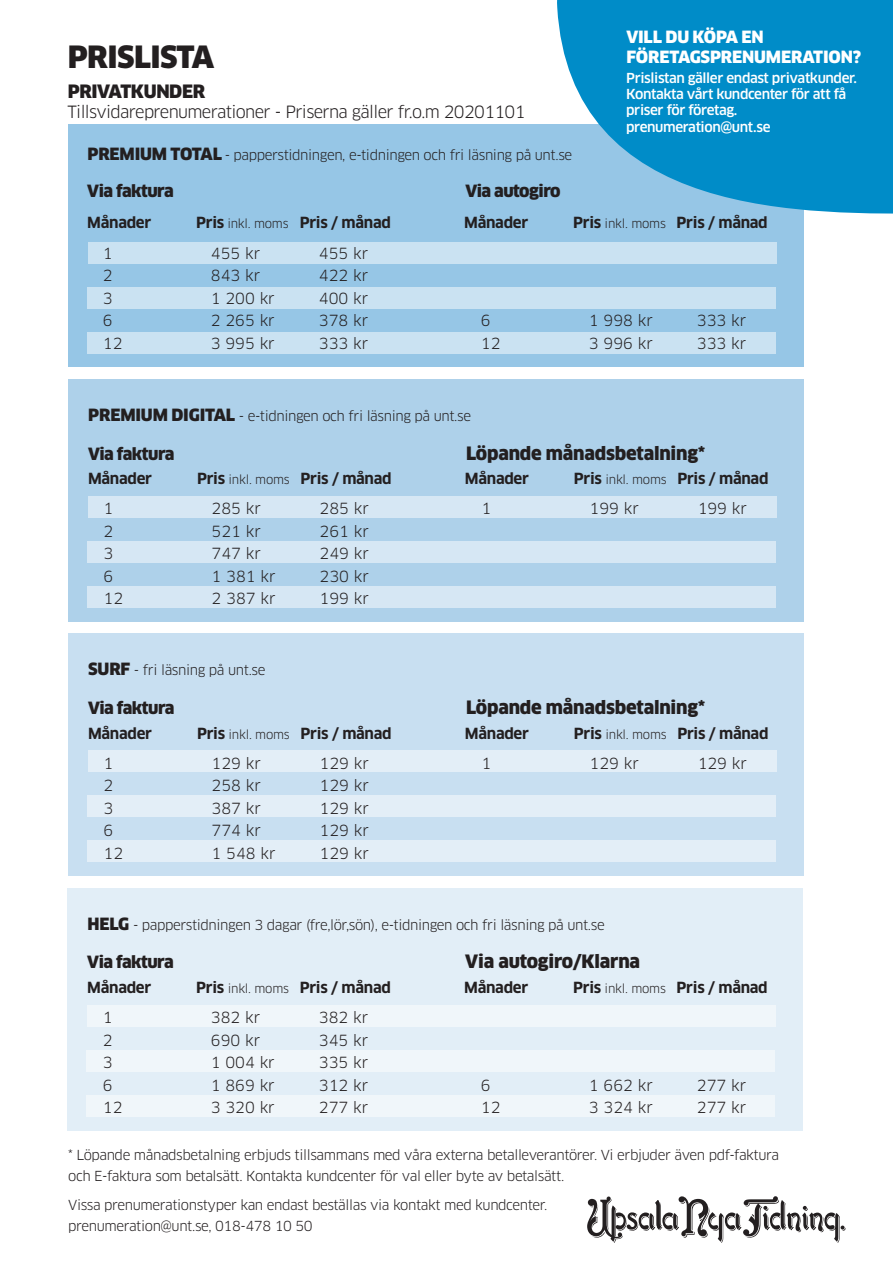
<style>
.page{position:relative;width:893px;height:1263px;background:#fff}
.page>*{position:absolute;margin:0;border:0;box-sizing:border-box;transform-origin:0 0}
.t1{font:30px "NTM Clan OT Black";letter-spacing:-.02em;color:#231f20}
.t2{font:18px "NTM Clan OT Black";letter-spacing:-.01em;color:#231f20}
.t3{font:16.5px "NTM Clan OT";letter-spacing:-.04em;color:#231f20}
.t4{font:16.5px "NTM Clan OT Black";letter-spacing:-.03em;color:#231f20}
.t5{font:16.5px/19.8px "NTM Clan OT Black";letter-spacing:-.01em;color:#fff}
.t6{font:15px "NTM Clan OT";color:#231f20}
.t7{font:15px "NTM Clan OT Bold";letter-spacing:-.02em;color:#231f20}
.t8{font:13.5px/21px "NTM Clan OT";letter-spacing:-.03em;color:#231f20}
.t9{font:13.5px/16.2px "NTM Clan OT Medium";letter-spacing:-.03em;color:#fff}
.s1{font-family:"NTM Clan OT Black";font-size:16.5px}
.s2{font-family:"NTM Clan OT";font-size:12px}
</style>
<div class="page">
<div style="left:68px;top:125px;width:736px;height:242px;background:#96c6e6"></div>
<div style="left:88px;top:242px;width:689px;height:22px;background:#cae2f2"></div>
<div style="left:87px;top:287px;width:689px;height:22px;background:#cae2f2"></div>
<div style="left:87px;top:333px;width:689px;height:21px;background:#cae2f2"></div>
<div style="left:68px;top:379px;width:736px;height:242px;background:#aed1ea"></div>
<div style="left:88px;top:496px;width:689px;height:21px;background:#d6e7f4"></div>
<div style="left:87px;top:541px;width:689px;height:21px;background:#d6e7f4"></div>
<div style="left:87px;top:586px;width:689px;height:21px;background:#d6e7f4"></div>
<div style="left:68px;top:633px;width:736px;height:243px;background:#c8dff1"></div>
<div style="left:88px;top:750px;width:689px;height:22px;background:#e3eef7"></div>
<div style="left:87px;top:795px;width:689px;height:22px;background:#e3eef7"></div>
<div style="left:87px;top:841px;width:689px;height:21px;background:#e3eef7"></div>
<div style="left:67px;top:888px;width:736px;height:242px;background:#e2eef7"></div>
<div style="left:87px;top:1005px;width:689px;height:21px;background:#f0f6fa"></div>
<div style="left:87px;top:1050px;width:688px;height:21px;background:#f0f6fa"></div>
<div style="left:87px;top:1095px;width:688px;height:21px;background:#f0f6fa"></div>
<svg style="left:587px;top:1196px;width:258px;height:47px"></svg>
<svg style="left:551px;top:0;width:342px;height:214px;fill:#008cc8"></svg>
<h1 class="t1" style="left:68px;top:39px;width:148px">PRISLISTA</h1>
<h2 class="t2" style="left:68px;top:81px;width:139px">PRIVATKUNDER</h2>
<p class="t3" style="left:67px;top:102px;width:460px">Tillsvidareprenumerationer - Priserna gäller fr.o.m 20201101</p>
<p class="t5" style="left:626px;top:27px;width:236px">VILL DU KÖPA EN<br>FÖRETAGSPRENUMERATION?</p>
<p class="t9" style="left:626px;top:70px;width:232px">Prislistan gäller endast privatkunder.<br>Kontakta vårt kundcenter för att få priser för företag. prenumeration@unt.se</p>
<p class="t8" style="left:87px;top:145px;width:486px"><span class="s1">PREMIUM TOTAL</span> - papperstidningen, e-tidningen och fri läsning på unt.se</p>
<p class="t4" style="left:87px;top:181px;width:88px">Via faktura</p>
<p class="t4" style="left:465px;top:181px;width:97px">Via autogiro</p>
<p class="t7" style="left:87px;top:214px;width:66px">Månader</p>
<p class="t7" style="left:196px;top:214px;width:196px">Pris <span class="s2">inkl. moms</span> Pris / månad</p>
<p class="t7" style="left:464px;top:214px;width:66px">Månader</p>
<p class="t7" style="left:573px;top:214px;width:196px">Pris <span class="s2">inkl. moms</span> Pris / månad</p>
<p class="t6" style="left:103px;top:244px;width:11px">1</p>
<p class="t6" style="left:211px;top:244px;width:51px">455 kr</p>
<p class="t6" style="left:319px;top:244px;width:51px">455 kr</p>
<p class="t6" style="left:103px;top:267px;width:11px">2</p>
<p class="t6" style="left:211px;top:267px;width:51px">843 kr</p>
<p class="t6" style="left:319px;top:267px;width:51px">422 kr</p>
<p class="t6" style="left:103px;top:289px;width:11px">3</p>
<p class="t6" style="left:211px;top:289px;width:65px">1 200 kr</p>
<p class="t6" style="left:319px;top:289px;width:51px">400 kr</p>
<p class="t6" style="left:103px;top:312px;width:11px">6</p>
<p class="t6" style="left:211px;top:312px;width:65px">2 265 kr</p>
<p class="t6" style="left:319px;top:312px;width:51px">378 kr</p>
<p class="t6" style="left:481px;top:312px;width:11px">6</p>
<p class="t6" style="left:589px;top:312px;width:65px">1 998 kr</p>
<p class="t6" style="left:697px;top:312px;width:51px">333 kr</p>
<p class="t6" style="left:103px;top:334px;width:21px">12</p>
<p class="t6" style="left:211px;top:334px;width:65px">3 995 kr</p>
<p class="t6" style="left:319px;top:334px;width:51px">333 kr</p>
<p class="t6" style="left:481px;top:334px;width:21px">12</p>
<p class="t6" style="left:589px;top:334px;width:65px">3 996 kr</p>
<p class="t6" style="left:697px;top:334px;width:51px">333 kr</p>
<p class="t8" style="left:88px;top:405px;width:384px"><span class="s1">PREMIUM DIGITAL</span> - e-tidningen och fri läsning på unt.se</p>
<p class="t4" style="left:88px;top:444px;width:88px">Via faktura</p>
<h2 class="t2" style="left:466px;top:442px;width:241px">Löpande månadsbetalning*</h2>
<p class="t7" style="left:88px;top:470px;width:66px">Månader</p>
<p class="t7" style="left:197px;top:470px;width:196px">Pris <span class="s2">inkl. moms</span> Pris / månad</p>
<p class="t7" style="left:465px;top:470px;width:66px">Månader</p>
<p class="t7" style="left:574px;top:470px;width:196px">Pris <span class="s2">inkl. moms</span> Pris / månad</p>
<p class="t6" style="left:104px;top:500px;width:11px">1</p>
<p class="t6" style="left:212px;top:500px;width:51px">285 kr</p>
<p class="t6" style="left:320px;top:500px;width:51px">285 kr</p>
<p class="t6" style="left:482px;top:500px;width:11px">1</p>
<p class="t6" style="left:590px;top:500px;width:51px">199 kr</p>
<p class="t6" style="left:698px;top:500px;width:51px">199 kr</p>
<p class="t6" style="left:104px;top:522px;width:11px">2</p>
<p class="t6" style="left:212px;top:522px;width:51px">521 kr</p>
<p class="t6" style="left:320px;top:522px;width:51px">261 kr</p>
<p class="t6" style="left:104px;top:545px;width:11px">3</p>
<p class="t6" style="left:212px;top:545px;width:51px">747 kr</p>
<p class="t6" style="left:320px;top:545px;width:51px">249 kr</p>
<p class="t6" style="left:104px;top:567px;width:11px">6</p>
<p class="t6" style="left:212px;top:567px;width:65px">1 381 kr</p>
<p class="t6" style="left:320px;top:567px;width:51px">230 kr</p>
<p class="t6" style="left:104px;top:590px;width:21px">12</p>
<p class="t6" style="left:212px;top:590px;width:65px">2 387 kr</p>
<p class="t6" style="left:320px;top:590px;width:51px">199 kr</p>
<p class="t8" style="left:88px;top:660px;width:179px"><span class="s1">SURF</span> - fri läsning på unt.se</p>
<p class="t4" style="left:88px;top:698px;width:88px">Via faktura</p>
<h2 class="t2" style="left:466px;top:697px;width:241px">Löpande månadsbetalning*</h2>
<p class="t7" style="left:88px;top:725px;width:66px">Månader</p>
<p class="t7" style="left:197px;top:725px;width:196px">Pris <span class="s2">inkl. moms</span> Pris / månad</p>
<p class="t7" style="left:465px;top:725px;width:66px">Månader</p>
<p class="t7" style="left:574px;top:725px;width:196px">Pris <span class="s2">inkl. moms</span> Pris / månad</p>
<p class="t6" style="left:104px;top:754px;width:11px">1</p>
<p class="t6" style="left:212px;top:754px;width:51px">129 kr</p>
<p class="t6" style="left:320px;top:754px;width:51px">129 kr</p>
<p class="t6" style="left:482px;top:754px;width:11px">1</p>
<p class="t6" style="left:590px;top:754px;width:51px">129 kr</p>
<p class="t6" style="left:698px;top:754px;width:51px">129 kr</p>
<p class="t6" style="left:104px;top:777px;width:11px">2</p>
<p class="t6" style="left:212px;top:777px;width:51px">258 kr</p>
<p class="t6" style="left:320px;top:777px;width:51px">129 kr</p>
<p class="t6" style="left:104px;top:799px;width:11px">3</p>
<p class="t6" style="left:212px;top:799px;width:51px">387 kr</p>
<p class="t6" style="left:320px;top:799px;width:51px">129 kr</p>
<p class="t6" style="left:104px;top:822px;width:11px">6</p>
<p class="t6" style="left:212px;top:822px;width:51px">774 kr</p>
<p class="t6" style="left:320px;top:822px;width:51px">129 kr</p>
<p class="t6" style="left:104px;top:844px;width:21px">12</p>
<p class="t6" style="left:212px;top:844px;width:65px">1 548 kr</p>
<p class="t6" style="left:320px;top:844px;width:51px">129 kr</p>
<p class="t8" style="left:87px;top:914px;width:519px"><span class="s1">HELG</span> - papperstidningen 3 dagar (fre,lör,sön), e-tidningen och fri läsning på unt.se</p>
<p class="t4" style="left:87px;top:952px;width:88px">Via faktura</p>
<h2 class="t2" style="left:465px;top:951px;width:176px">Via autogiro/Klarna</h2>
<p class="t7" style="left:87px;top:979px;width:66px">Månader</p>
<p class="t7" style="left:196px;top:979px;width:196px">Pris <span class="s2">inkl. moms</span> Pris / månad</p>
<p class="t7" style="left:464px;top:979px;width:66px">Månader</p>
<p class="t7" style="left:573px;top:979px;width:196px">Pris <span class="s2">inkl. moms</span> Pris / månad</p>
<p class="t6" style="left:103px;top:1008px;width:11px">1</p>
<p class="t6" style="left:211px;top:1008px;width:51px">382 kr</p>
<p class="t6" style="left:319px;top:1008px;width:51px">382 kr</p>
<p class="t6" style="left:103px;top:1031px;width:11px">2</p>
<p class="t6" style="left:211px;top:1031px;width:51px">690 kr</p>
<p class="t6" style="left:319px;top:1031px;width:51px">345 kr</p>
<p class="t6" style="left:103px;top:1053px;width:11px">3</p>
<p class="t6" style="left:211px;top:1053px;width:65px">1 004 kr</p>
<p class="t6" style="left:319px;top:1053px;width:51px">335 kr</p>
<p class="t6" style="left:103px;top:1076px;width:11px">6</p>
<p class="t6" style="left:211px;top:1076px;width:65px">1 869 kr</p>
<p class="t6" style="left:319px;top:1076px;width:51px">312 kr</p>
<p class="t6" style="left:481px;top:1076px;width:11px">6</p>
<p class="t6" style="left:589px;top:1076px;width:65px">1 662 kr</p>
<p class="t6" style="left:697px;top:1076px;width:51px">277 kr</p>
<p class="t6" style="left:103px;top:1098px;width:21px">12</p>
<p class="t6" style="left:211px;top:1098px;width:65px">3 320 kr</p>
<p class="t6" style="left:319px;top:1098px;width:51px">277 kr</p>
<p class="t6" style="left:481px;top:1098px;width:21px">12</p>
<p class="t6" style="left:589px;top:1098px;width:65px">3 324 kr</p>
<p class="t6" style="left:697px;top:1098px;width:51px">277 kr</p>
<p class="t8" style="left:68px;top:1144px;width:712px">* Löpande månadsbetalning erbjuds tillsammans med våra externa betalleverantörer. Vi erbjuder även pdf-faktura och E-faktura som betalsätt. Kontakta kundcenter för val eller byte av betalsätt.</p>
<p class="t8" style="left:68px;top:1194px;width:481px">Vissa prenumerationstyper kan endast beställas via kontakt med kundcenter. prenumeration@unt.se, 018-478 10 50</p>
</div>
